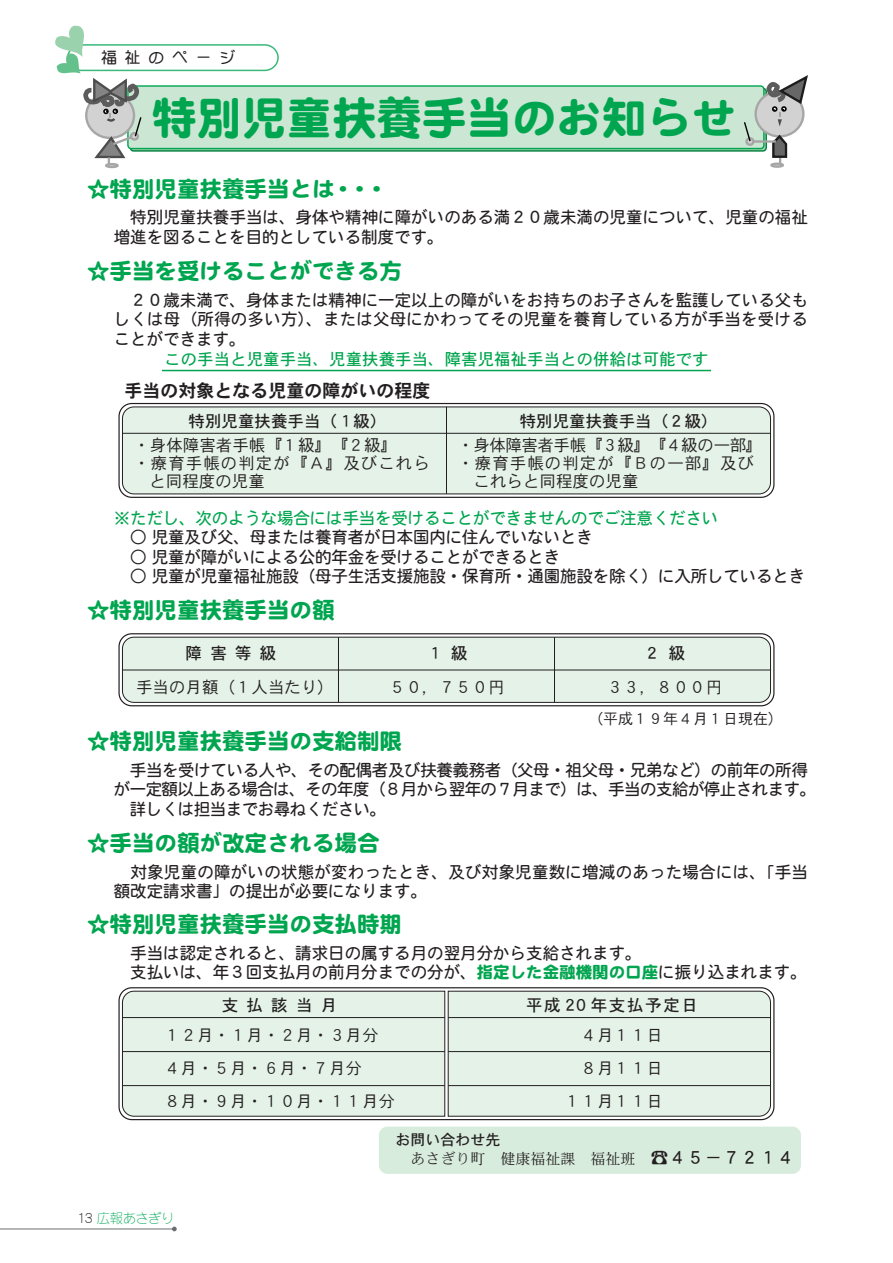
<style>
.page{position:relative;width:893px;height:1263px;background:#fff}
.page>*{position:absolute;margin:0;border:0;box-sizing:border-box;transform-origin:0 0}
.t1{font:600 45px "DFP Maru Gothic CID";color:#00a54f}
.t2{font:600 22.5px "DFP Maru Gothic CID";color:#00a54f}
.t3{font:18px "DFPHS Gothic CID W7";color:#231f20}
.t4{font:16.5px/19.5px "DFPHS Maru Gothic CID W4";color:#231f20}
.t5{font:16.5px "DFPHS Gothic CID W3";color:#231f20}
.t6{font:16.5px "DFPHS Maru Gothic CID W4";letter-spacing:-.035em;color:#231f20}
.t7{font:16.5px "DFPHS Maru Gothic CID W4";letter-spacing:-.02em;color:#231f20}
.t8{font:16.5px "DFPHS Maru Gothic CID W4";letter-spacing:-.01em;color:#00a54f}
.t9{font:16.5px "DFPHS Gothic CID W3";letter-spacing:.06em;color:#231f20}
.t10{font:16.5px "DFPHS Gothic CID W5";color:#00a54f}
.t11{font:16.5px "DFPHS Gothic CID W5";color:#231f20}
.t12{font:16.5px "DFPHS Gothic CID W3";letter-spacing:-.03em;color:#231f20}
.t13{font:16.5px "DFPHS Maru Gothic CID W4";letter-spacing:-.03em;color:#231f20}
.t14{font:16.5px "DFPHS Gothic CID W5";letter-spacing:.05em;color:#231f20}
.t15{font:16.5px "DFPHS Gothic CID W5";letter-spacing:.1em;color:#231f20}
.t16{font:700 15.75px "DFP Maru Gothic CID";letter-spacing:.5em;color:#231f20}
.t17{font:15px/19.5px "DFPHS Mincho CID W3";color:#231f20}
.t18{font:15px "DFPHS Gothic CID W3";color:#231f20}
.t19{font:300 13.5px "DFPSM Gothic CID";letter-spacing:-.05em;color:#1eb26a}
.s1{font-family:"DFP Maru Gothic CID";font-weight:600;color:#00a54f}
.s2{color:#231f20}
.s3{font-family:"DFPHS Gothic CID W5"}
.s4{font-family:"MS Gothic";font-size:18px}
.s5{font-family:"DFPHS Gothic CID W5";font-size:18px}
</style>
<div class="page">
<hr style="left:0;top:1228px;width:174px;height:1px;background:#6c6d70">
<svg style="left:172px;top:1226px;width:5px;height:5px"></svg>
<div style="left:122px;top:991px;width:649px;height:126px;background:#e4f2e8"></div>
<div style="left:122px;top:637px;width:648px;height:65px;background:#e4f2e8;border-radius:11px"></div>
<div style="left:122px;top:637px;width:649px;height:66px;border:1px solid #231f20;border-radius:11px"></div>
<div style="left:122px;top:407px;width:648px;height:87px;background:#e4f2e8;border-radius:11px"></div>
<div style="left:122px;top:407px;width:649px;height:87px;border:1px solid #231f20;border-radius:11px"></div>
<div style="left:118px;top:633px;width:656px;height:73px;border:1px solid #231f20;border-radius:13px"></div>
<div style="left:118px;top:403px;width:656px;height:95px;border:1px solid #231f20;border-radius:13px"></div>
<div style="left:379px;top:1126px;width:422px;height:48px;background:#d8ecdd;border-radius:9px"></div>
<div style="left:130px;top:88px;width:637px;height:64px;background:#75c797;border:1px solid #007f3d;border-radius:3px"></div>
<div style="left:127px;top:85px;width:637px;height:64px;background:#cbe6d3;border:1px solid #00a54f;border-radius:3px"></div>
<svg style="left:105px;top:163px;width:14px;height:5px"></svg>
<svg style="left:754px;top:90px;width:50px;height:48px"></svg>
<svg style="left:770px;top:163px;width:14px;height:5px"></svg>
<svg style="left:771px;top:133px;width:17px;height:32px"></svg>
<svg style="left:745px;top:137px;width:9px;height:9px"></svg>
<hr style="left:753px;top:140px;width:23px;height:3px;background:#a6a6a6">
<svg style="left:744px;top:122px;width:8px;height:21px"></svg>
<svg style="left:764px;top:75px;width:44px;height:51px"></svg>
<hr style="left:162px;top:370px;width:549px;height:1px;background:#00a54f">
<hr style="left:446px;top:407px;width:1px;height:87px;background:#231f20">
<hr style="left:122px;top:433px;width:648px;height:1px;background:#231f20">
<div style="left:118px;top:987px;width:656px;height:133px;border:1px solid #231f20;border-radius:13px"></div>
<hr style="left:122px;top:1017px;width:323px;height:1px;background:#231f20">
<hr style="left:122px;top:1051px;width:323px;height:1px;background:#231f20">
<hr style="left:122px;top:1085px;width:323px;height:1px;background:#231f20">
<hr style="left:448px;top:1017px;width:322px;height:1px;background:#231f20">
<hr style="left:448px;top:1051px;width:322px;height:1px;background:#231f20">
<hr style="left:448px;top:1085px;width:322px;height:1px;background:#231f20">
<hr style="left:122px;top:670px;width:648px;height:1px;background:#231f20">
<hr style="left:338px;top:637px;width:1px;height:65px;background:#231f20">
<hr style="left:554px;top:637px;width:1px;height:65px;background:#231f20">
<svg style="left:55px;top:26px;width:225px;height:139px"></svg>
<p class="t16" style="left:101px;top:49px;width:135px">福祉のページ</p>
<p class="t1" style="left:152px;top:93px;width:586px">特別児童扶養手当のお知らせ</p>
<p class="t2" style="left:87px;top:176px;width:297px">☆特別児童扶養手当とは･･･</p>
<p class="t4" style="left:114px;top:207px;width:696px;text-indent:17px">特別児童扶養手当は、身体や精神に障がいのある満２０歳未満の児童について、児童の福祉増進を図ることを目的としている制度です。</p>
<p class="t2" style="left:87px;top:259px;width:316px">☆手当を受けることができる方</p>
<p class="t4" style="left:114px;top:290px;width:696px;text-align:justify;text-indent:17px">２０歳未満で、身体または精神に一定以上の障がいをお持ちのお子さんを監護している父もしくは母（所得の多い方）、または父母にかわってその児童を養育している方が手当を受けることができます。</p>
<p class="t10" style="left:164px;top:351px;width:546px">この手当と児童手当、児童扶養手当、障害児福祉手当との併給は可能です</p>
<p class="t3" style="left:125px;top:381px;width:307px">手当の対象となる児童の障がいの程度</p>
<p class="t11" style="left:189px;top:412px;width:199px">特別児童扶養手当（１級）</p>
<p class="t11" style="left:520px;top:412px;width:199px">特別児童扶養手当（２級）</p>
<p class="t5" style="left:133px;top:436px;width:265px">・身体障害者手帳『１級』『２級』</p>
<p class="t9" style="left:133px;top:454px;width:298px">・療育手帳の判定が『Ａ』及びこれら</p>
<p class="t5" style="left:149px;top:472px;width:117px">と同程度の児童</p>
<p class="t12" style="left:457px;top:436px;width:306px">・身体障害者手帳『３級』『４級の一部』</p>
<p class="t9" style="left:457px;top:454px;width:298px">・療育手帳の判定が『Ｂの一部』及び</p>
<p class="t5" style="left:473px;top:472px;width:166px">これらと同程度の児童</p>
<p class="t8" style="left:114px;top:509px;width:606px">※ただし、次のような場合には手当を受けることができませんのでご注意ください</p>
<p class="t4" style="left:130px;top:527px;width:464px">○ 児童及び父、母または養育者が日本国内に住んでいないとき</p>
<p class="t4" style="left:130px;top:547px;width:432px">○ 児童が障がいによる公的年金を受けることができるとき</p>
<p class="t4" style="left:130px;top:566px;width:677px">○ 児童が児童福祉施設（母子生活支援施設・保育所・通園施設を除く）に入所しているとき</p>
<p class="t2" style="left:87px;top:597px;width:249px">☆特別児童扶養手当の額</p>
<p class="t14" style="left:186px;top:644px;width:92px">障害等級</p>
<p class="t14" style="left:426px;top:644px;width:43px">１級</p>
<p class="t14" style="left:644px;top:644px;width:43px">２級</p>
<p class="t5" style="left:136px;top:678px;width:199px">手当の月額（１人当たり）</p>
<p class="t5" style="left:389px;top:678px;width:117px">５０，７５０円</p>
<p class="t5" style="left:607px;top:678px;width:117px">３３，８００円</p>
<p class="t18" style="left:588px;top:710px;width:196px">（平成１９年４月１日現在）</p>
<p class="t2" style="left:87px;top:729px;width:316px">☆特別児童扶養手当の支給制限</p>
<p class="t7" style="left:130px;top:761px;width:679px">手当を受けている人や、その配偶者及び扶養義務者（父母・祖父母・兄弟など）の前年の所得</p>
<p class="t6" style="left:114px;top:780px;width:704px">が一定額以上ある場合は、その年度（８月から翌年の７月まで）は、手当の支給が停止されます。</p>
<p class="t13" style="left:130px;top:800px;width:258px">詳しくは担当までお尋ねください。</p>
<p class="t2" style="left:87px;top:831px;width:294px">☆手当の額が改定される場合</p>
<p class="t4" style="left:114px;top:862px;width:696px;text-indent:17px">対象児童の障がいの状態が変わったとき、及び対象児童数に増減のあった場合には、「手当額改定請求書」の提出が必要になります。</p>
<p class="t2" style="left:87px;top:912px;width:316px">☆特別児童扶養手当の支払時期</p>
<p class="t4" style="left:130px;top:943px;width:678px">手当は認定されると、請求日の属する月の翌月分から支給されます。<br>支払いは、年３回支払月の前月分までの分が、<span class="s1">指定した金融機関の口座</span>に振り込まれます。</p>
<p class="t14" style="left:222px;top:996px;width:117px">支払該当月</p>
<p class="t15" style="left:526px;top:996px;width:173px">平成 20 年支払予定日</p>
<p class="t5" style="left:164px;top:1026px;width:216px">１２月・１月・２月・３月分</p>
<p class="t5" style="left:580px;top:1026px;width:84px">４月１１日</p>
<p class="t5" style="left:164px;top:1059px;width:199px">４月・５月・６月・７月分</p>
<p class="t5" style="left:580px;top:1059px;width:84px">８月１１日</p>
<p class="t5" style="left:164px;top:1092px;width:233px">８月・９月・１０月・１１月分</p>
<p class="t5" style="left:564px;top:1092px;width:100px">１１月１１日</p>
<p class="t19" style="left:77px;top:1210px;width:99px"><span class="s2">13</span> 広報あさぎり</p>
<p class="t17" style="left:410px;top:1129px;width:385px;text-indent:-15px"><span class="s3">お問い合わせ先<br></span>あさぎり町 健康福祉課 福祉班 <span class="s4">☎</span><span class="s5">４５－７２１４</span></p>
</div>
